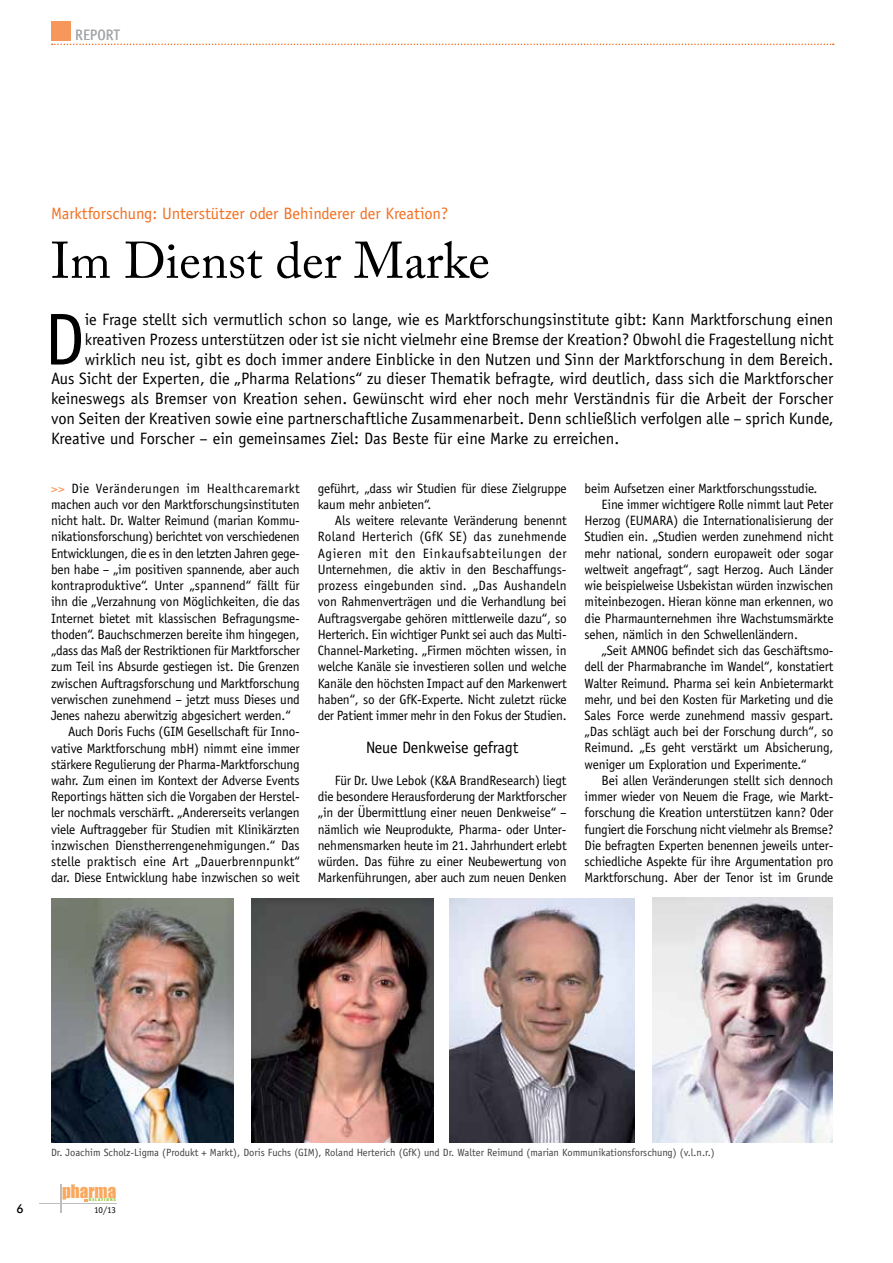
<style>
.page{position:relative;width:893px;height:1263px;background:#fff}
.page>*{position:absolute;margin:0;border:0;box-sizing:border-box;transform-origin:0 0}
.t1{font:73.8px "Officina Sans";color:#000}
.t2{font:51px "Adobe Caslon Pro";color:#000}
.t3{font:17.1px "Impact";color:#faa85f}
.t4{font:16.5px "Officina Sans";color:#000}
.t5{font:16.5px "Officina Sans";color:#f36f21}
.t6{font:15px "Officina Sans";color:#a7a9ac}
.t7{font:13.5px/16.2px "Officina Sans";letter-spacing:-.01em;color:#000;text-align:justify}
.t8{font:13.5px "Officina Sans";letter-spacing:.01em;color:#000}
.t9{font:13.5px "Officina Sans";letter-spacing:.03em;color:#000}
.t10{font:500 12px "Futura BT";color:#000}
.t11{font:10.5px "Officina Sans";color:#414042}
.t12{font:9px "Officina Sans";color:#000}
.t13{font:3.6px "Impact";letter-spacing:.195em;color:#99ca45;scale:1.33 1}
.s1{color:#f7975b}
</style>
<div class="page">
<svg style="left:60px;top:1184px;width:1px;height:29px"></svg>
<hr style="left:39px;top:1203px;width:77px;height:1px;background:#bcbec0">
<div style="left:51px;top:21px;width:19px;height:19px;background:#f7975b"></div>
<svg style="left:52px;top:44px;width:782px;height:1px"></svg>
<img style="left:653px;top:897px;width:179px;height:245px">
<img style="left:450px;top:898px;width:184px;height:244px">
<img style="left:51px;top:899px;width:182px;height:243px">
<img style="left:251px;top:899px;width:182px;height:243px">
<p class="t6" style="left:75px;top:27px;width:47px">REPORT</p>
<p class="t5" style="left:51px;top:203px;width:399px">Marktforschung: Unterstützer oder Behinderer der Kreation?</p>
<h2 class="t2" style="left:51px;top:230px;width:440px">Im Dienst der Marke</h2>
<h1 class="t1" style="left:44px;top:296px;width:42px">D</h1>
<p class="t4" style="left:85px;top:310px;width:750px">ie Frage stellt sich vermutlich schon so lange, wie es Marktforschungsinstitute gibt: Kann Marktforschung einen</p>
<p class="t4" style="left:85px;top:329px;width:750px">kreativen Prozess unterstützen oder ist sie nicht vielmehr eine Bremse der Kreation? Obwohl die Fragestellung nicht</p>
<p class="t4" style="left:85px;top:349px;width:750px">wirklich neu ist, gibt es doch immer andere Einblicke in den Nutzen und Sinn der Marktforschung in dem Bereich.</p>
<p class="t4" style="left:51px;top:369px;width:784px">Aus Sicht der Experten, die „Pharma Relations“ zu dieser Thematik befragte, wird deutlich, dass sich die Marktforscher</p>
<p class="t4" style="left:51px;top:389px;width:784px">keineswegs als Bremser von Kreation sehen. Gewünscht wird eher noch mehr Verständnis für die Arbeit der Forscher</p>
<p class="t4" style="left:51px;top:409px;width:784px">von Seiten der Kreativen sowie eine partnerschaftliche Zusammenarbeit. Denn schließlich verfolgen alle – sprich Kunde,</p>
<p class="t4" style="left:51px;top:428px;width:570px">Kreative und Forscher – ein gemeinsames Ziel: Das Beste für eine Marke zu erreichen.</p>
<p class="t9" style="left:51px;top:480px;width:250px"><span class="s1">&gt;&gt;</span> Die Veränderungen im Healthcaremarkt</p>
<p class="t7" style="left:51px;top:496px;width:250px">machen auch vor den Marktforschungsinstituten</p>
<p class="t7" style="left:51px;top:512px;width:250px">nicht halt. Dr. Walter Reimund (marian Kommu-</p>
<p class="t7" style="left:51px;top:529px;width:250px">nikationsforschung) berichtet von verschiedenen</p>
<p class="t7" style="left:51px;top:545px;width:250px">Entwicklungen, die es in den letzten Jahren gege-</p>
<p class="t7" style="left:51px;top:561px;width:250px">ben habe – „im positiven spannende, aber auch</p>
<p class="t7" style="left:51px;top:577px;width:250px">kontraproduktive“. Unter „spannend“ fällt für</p>
<p class="t7" style="left:51px;top:594px;width:250px">ihn die „Verzahnung von Möglichkeiten, die das</p>
<p class="t7" style="left:51px;top:610px;width:250px">Internet bietet mit klassischen Befragungsme-</p>
<p class="t7" style="left:51px;top:626px;width:250px">thoden“. Bauchschmerzen bereite ihm hingegen,</p>
<p class="t7" style="left:51px;top:642px;width:250px">„dass das Maß der Restriktionen für Marktforscher</p>
<p class="t7" style="left:51px;top:659px;width:250px">zum Teil ins Absurde gestiegen ist. Die Grenzen</p>
<p class="t7" style="left:51px;top:675px;width:250px">zwischen Auftragsforschung und Marktforschung</p>
<p class="t7" style="left:51px;top:691px;width:250px">verwischen zunehmend – jetzt muss Dieses und</p>
<p class="t7" style="left:51px;top:707px;width:241px">Jenes nahezu aberwitzig abgesichert werden.“</p>
<p class="t7" style="left:68px;top:724px;width:233px">Auch Doris Fuchs (GIM Gesellschaft für Inno-</p>
<p class="t7" style="left:51px;top:740px;width:250px">vative Marktforschung mbH) nimmt eine immer</p>
<p class="t7" style="left:51px;top:756px;width:250px">stärkere Regulierung der Pharma-Marktforschung</p>
<p class="t7" style="left:51px;top:772px;width:250px">wahr. Zum einen im Kontext der Adverse Events</p>
<p class="t7" style="left:51px;top:788px;width:250px">Reportings hätten sich die Vorgaben der Herstel-</p>
<p class="t7" style="left:51px;top:805px;width:250px">ler nochmals verschärft. „Andererseits verlangen</p>
<p class="t7" style="left:51px;top:821px;width:250px">viele Auftraggeber für Studien mit Klinikärzten</p>
<p class="t7" style="left:51px;top:837px;width:250px">inzwischen Dienstherrengenehmigungen.“ Das</p>
<p class="t8" style="left:51px;top:854px;width:250px">stelle praktisch eine Art „Dauerbrennpunkt“</p>
<p class="t7" style="left:51px;top:870px;width:250px">dar. Diese Entwicklung habe inzwischen so weit</p>
<p class="t7" style="left:585px;top:480px;width:234px">beim Aufsetzen einer Marktforschungsstudie.</p>
<p class="t7" style="left:602px;top:496px;width:233px">Eine immer wichtigere Rolle nimmt laut Peter</p>
<p class="t7" style="left:585px;top:512px;width:250px">Herzog (EUMARA) die Internationalisierung der</p>
<p class="t7" style="left:585px;top:529px;width:250px">Studien ein. „Studien werden zunehmend nicht</p>
<p class="t7" style="left:585px;top:545px;width:250px">mehr national, sondern europaweit oder sogar</p>
<p class="t7" style="left:585px;top:561px;width:250px">weltweit angefragt“, sagt Herzog. Auch Länder</p>
<p class="t7" style="left:585px;top:577px;width:250px">wie beispielweise Usbekistan würden inzwischen</p>
<p class="t7" style="left:585px;top:594px;width:250px">miteinbezogen. Hieran könne man erkennen, wo</p>
<p class="t7" style="left:585px;top:610px;width:250px">die Pharmaunternehmen ihre Wachstumsmärkte</p>
<p class="t7" style="left:585px;top:626px;width:215px">sehen, nämlich in den Schwellenländern.</p>
<p class="t7" style="left:602px;top:642px;width:233px">„Seit AMNOG befindet sich das Geschäftsmo-</p>
<p class="t7" style="left:585px;top:659px;width:250px">dell der Pharmabranche im Wandel“, konstatiert</p>
<p class="t7" style="left:585px;top:675px;width:250px">Walter Reimund. Pharma sei kein Anbietermarkt</p>
<p class="t7" style="left:585px;top:691px;width:250px">mehr, und bei den Kosten für Marketing und die</p>
<p class="t7" style="left:585px;top:707px;width:250px">Sales Force werde zunehmend massiv gespart.</p>
<p class="t7" style="left:585px;top:724px;width:250px">„Das schlägt auch bei der Forschung durch“, so</p>
<p class="t7" style="left:585px;top:740px;width:250px">Reimund. „Es geht verstärkt um Absicherung,</p>
<p class="t7" style="left:585px;top:756px;width:223px">weniger um Exploration und Experimente.“</p>
<p class="t7" style="left:602px;top:772px;width:233px">Bei allen Veränderungen stellt sich dennoch</p>
<p class="t7" style="left:585px;top:788px;width:250px">immer wieder von Neuem die Frage, wie Markt-</p>
<p class="t7" style="left:585px;top:805px;width:250px">forschung die Kreation unterstützen kann? Oder</p>
<p class="t7" style="left:585px;top:821px;width:250px">fungiert die Forschung nicht vielmehr als Bremse?</p>
<p class="t7" style="left:585px;top:837px;width:250px">Die befragten Experten benennen jeweils unter-</p>
<p class="t7" style="left:585px;top:853px;width:250px">schiedliche Aspekte für ihre Argumentation pro</p>
<p class="t7" style="left:585px;top:870px;width:250px">Marktforschung. Aber der Tenor ist im Grunde</p>
<p class="t7" style="left:318px;top:480px;width:250px">geführt, „dass wir Studien für diese Zielgruppe kaum mehr anbieten“.</p>
<p class="t7" style="left:318px;top:512px;width:250px;text-indent:17px">Als weitere relevante Veränderung benennt Roland Herterich (GfK SE) das zunehmende Agieren mit den Einkaufsabteilungen der Unternehmen, die aktiv in den Beschaffungs&shy;prozess eingebunden sind. „Das Aushandeln von Rahmenverträgen und die Verhandlung bei Auftragsvergabe gehören mittlerweile dazu“, so Herterich. Ein wichtiger Punkt sei auch das Multi-Channel-Marketing. „Firmen möchten wissen, in welche Kanäle sie investieren sollen und welche Kanäle den höchsten Impact auf den Markenwert haben“, so der GfK-Experte. Nicht zuletzt rücke der Patient immer mehr in den Fokus der Studien.</p>
<p class="t4" style="left:366px;top:738px;width:154px">Neue Denkweise gefragt</p>
<p class="t7" style="left:318px;top:772px;width:250px;text-indent:17px">Für Dr. Uwe Lebok (K&amp;A BrandResearch) liegt die besondere Herausforderung der Marktforscher „in der Übermittlung einer neuen Denkweise“ – nämlich wie Neuprodukte, Pharma- oder Unter&shy;nehmensmarken heute im 21. Jahrhundert erlebt würden. Das führe zu einer Neubewertung von Markenführungen, aber auch zum neuen Denken</p>
<p class="t11" style="left:51px;top:1147px;width:665px">Dr. Joachim Scholz-Ligma (Produkt + Markt), Doris Fuchs (GIM), Roland Herterich (GfK) und Dr. Walter Reimund (marian Kommunikationsforschung) (v.l.n.r.)</p>
<p class="t3" style="left:62px;top:1178px;width:56px">pharma</p>
<p class="t13" style="left:89px;top:1197px;width:22px">RELATIONS</p>
<p class="t10" style="left:16px;top:1201px;width:9px">6</p>
<p class="t12" style="left:94px;top:1204px;width:23px">10/13</p>
</div>
